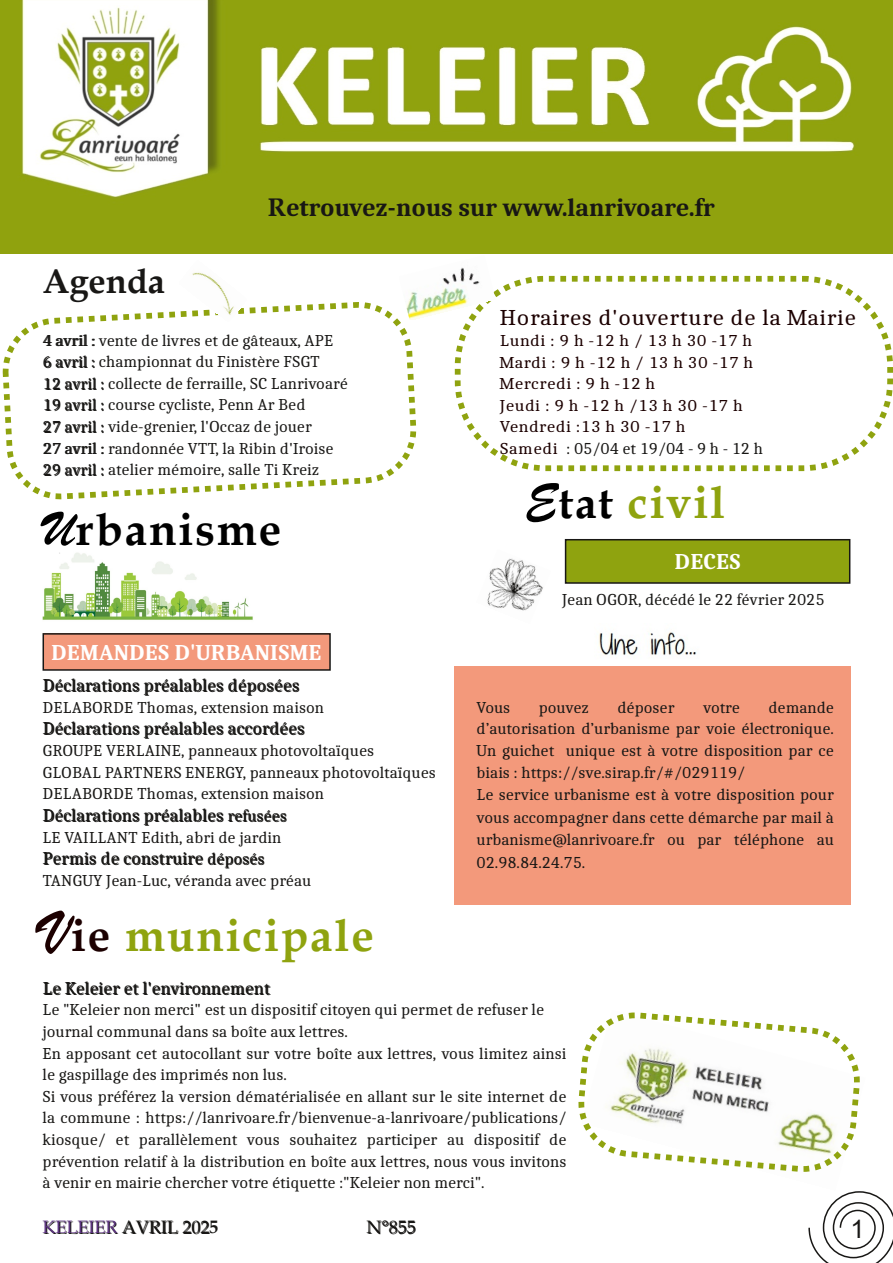
<style>
.page{position:relative;width:893px;height:1263px;background:#fff}
.page>*{position:absolute;margin:0;border:0;box-sizing:border-box;transform-origin:0 0}
.t1{font:700 45px "Book Antiqua";letter-spacing:.04em;color:#8fa30f}
.t2{font:700 45px "Book Antiqua";letter-spacing:.04em;color:#000}
.t3{font:700 34.5px "Book Antiqua";color:#181715}
.t4{font:700 25.5px "Caladea";color:#181715}
.t5{font:25.5px "Arial";color:#181715}
.t6{font:22.5px "Caladea";letter-spacing:.03em;color:#1c0000;scale:1.05 1}
.t7{font:700 22.5px "Caladea";color:#fff}
.t8{font:18px "Caladea";letter-spacing:.005em;color:#181715}
.t9{font:18px "Book Antiqua";color:#181715}
.t10{font:16.5px/21.6px "Caladea";color:#181715}
.t11{font:16.5px/21.6px "Caladea";letter-spacing:.03em;color:#1c0000;scale:1.06 1}
.s1{font-family:"Book Antiqua"}
.s2{font-family:"Brush Script";font-weight:400;font-size:51px}
.s3{font-size:16.5px}
.s4{font-family:"Brush Script";font-weight:400;font-size:63px;color:#1c0000}
.s5{color:#1c0000}
.s6{color:#181715}
.s7{font-family:"Brush Script";font-weight:400;font-size:52.5px;color:#000}
.s8{font-size:43.5px;color:#000}
.s9{font-weight:700}
</style>
<div class="page">
<svg style="left:808px;top:1191px;width:85px;height:72px"></svg>
<div style="left:455px;top:276px;width:438px;height:195px;border:6px dashed #8fa30f;border-radius:87px"></div>
<svg style="left:2px;top:302px;width:415px;height:198px"></svg>
<img style="left:487px;top:558px;width:56px;height:53px">
<div style="left:43px;top:634px;width:287px;height:36px;background:#f3997b"></div>
<div style="left:43px;top:633px;width:288px;height:38px;border:2px solid #181715"></div>
<img style="left:0;top:0;width:893px;height:253px">
<div style="left:566px;top:540px;width:284px;height:43px;background:#8fa30f"></div>
<div style="left:565px;top:539px;width:285px;height:45px;border:2px solid #181715"></div>
<img style="left:179px;top:272px;width:67px;height:50px">
<img style="left:399px;top:267px;width:96px;height:53px">
<img style="left:43px;top:552px;width:210px;height:68px">
<div style="left:454px;top:666px;width:396px;height:238px;background:#f3997b"></div>
<img style="left:599px;top:632px;width:98px;height:23px">
<svg style="left:578px;top:1012px;width:282px;height:160px"></svg>
<h2 class="t3" style="left:43px;top:261px;width:124px">Agenda</h2>
<h3 class="t4" style="left:268px;top:192px;width:449px"><span class="s1">R</span>etrouvez-nous sur www.lanrivoare.fr</h3>
<p class="t10" style="left:43px;top:329px;width:306px">4 avril : vente de livres et de gâteaux, APE<br>6 avril : championnat du Finistère FSGT<br>12 avril : collecte de ferraille, SC Lanrivoaré 19 avril : course cycliste, Penn Ar Bed<br>27 avril : vide-grenier, l'Occaz de jouer<br>27 avril : randonnée VTT, la Ribin d'Iroise 29 avril : atelier mémoire, salle Ti Kreiz</p>
<h1 class="t2" style="left:43px;top:503px;width:240px"><span class="s2">U</span>rbanisme</h1>
<h3 class="t7" style="left:51px;top:638px;width:272px">DEMANDES D'URBANISME</h3>
<p class="t8" style="left:43px;top:675px;width:258px">Déclarations préalables déposées</p>
<p class="t10" style="left:43px;top:696px;width:283px">DELABORDE Thomas, extension maison</p>
<p class="t8" style="left:43px;top:718px;width:264px">Déclarations préalables accordées</p>
<p class="t10" style="left:43px;top:739px;width:395px">GROUPE VERLAINE, panneaux photovoltaïques<br>GLOBAL PARTNERS ENERGY, panneaux photovoltaïques<br>DELABORDE Thomas, extension maison</p>
<p class="t8" style="left:43px;top:805px;width:246px">Déclarations préalables <span class="s3">refusées</span></p>
<p class="t10" style="left:43px;top:826px;width:240px">LE VAILLANT Edith, abri de jardin</p>
<p class="t8" style="left:43px;top:848px;width:223px">Permis de construire <span class="s3">déposés</span></p>
<p class="t10" style="left:43px;top:869px;width:270px">TANGUY Jean-Luc, véranda avec préau</p>
<h1 class="t1" style="left:43px;top:909px;width:333px"><span class="s4">V</span><span class="s5">ie</span> municipale</h1>
<h3 class="t6" style="left:500px;top:304px;width:341px">Horaires d'ouverture de la Mairie</h3>
<p class="t11" style="left:500px;top:329px;width:249px">Lundi:9h-12h/13h30-17h<br>Mardi:9h-12h/13h30-17h<br>Mercredi : 9 h -12 h<br>Jeudi : 9 h -12 h /13 h 30 -17 h<br>Vendredi :13 h 30 -17 h<br>Samedi <span class="s6">: 05/04 et 19/04 - 9 h - 12 h</span></p>
<h1 class="t1" style="left:525px;top:477px;width:202px"><span class="s7">E</span><span class="s8">tat</span> civil</h1>
<h3 class="t7" style="left:674px;top:547px;width:68px">DECES</h3>
<p class="t10" style="left:562px;top:588px;width:264px">Jean OGOR, décédé le 22 février 2025</p>
<p class="t10" style="left:477px;top:696px;width:359px;line-height:22px;text-indent:292px">demande d’autorisation d’urbanisme par voie électronique.<br>Un guichet unique est à votre disposition par ce biais : https://sve.sirap.fr/#/029119/<br>Le service urbanisme est à votre disposition pour vous accompagner dans cette démarche par mail à urbanisme@lanrivoare.fr ou par téléphone au 02.98.84.24.75.</p>
<p class="t10" style="left:477px;top:696px;width:35px">Vous</p>
<p class="t10" style="left:539px;top:696px;width:52px">pouvez</p>
<p class="t10" style="left:617px;top:696px;width:59px">déposer</p>
<p class="t10" style="left:703px;top:696px;width:38px">votre</p>
<p class="t8" style="left:43px;top:977px;width:229px">Le Keleier et l'environnement</p>
<p class="t10" style="left:43px;top:998px;width:525px">Le "Keleier non merci" est un dispositif citoyen qui permet de refuser le journal communal dans sa boîte aux lettres.<br>En apposant cet autocollant sur votre boîte aux lettres, vous limitez ainsi le gaspillage des imprimés non lus.<br>Si vous préférez la version dématérialisée en allant sur le site internet de la commune : https://lanrivoare.fr/bienvenue-a-lanrivoare/publications/ kiosque/ et parallèlement vous souhaitez participer au dispositif de prévention relatif à la distribution en boîte aux lettres, nous vous invitons à venir en mairie chercher votre étiquette :"Keleier non merci".</p>
<p class="t9" style="left:43px;top:1217px;width:176px">KELEIER AVRIL 202<span class="s9">5</span></p>
<p class="t9" style="left:367px;top:1217px;width:51px">N°855</p>
<h3 class="t5" style="left:850px;top:1215px;width:16px">1</h3>
</div>
